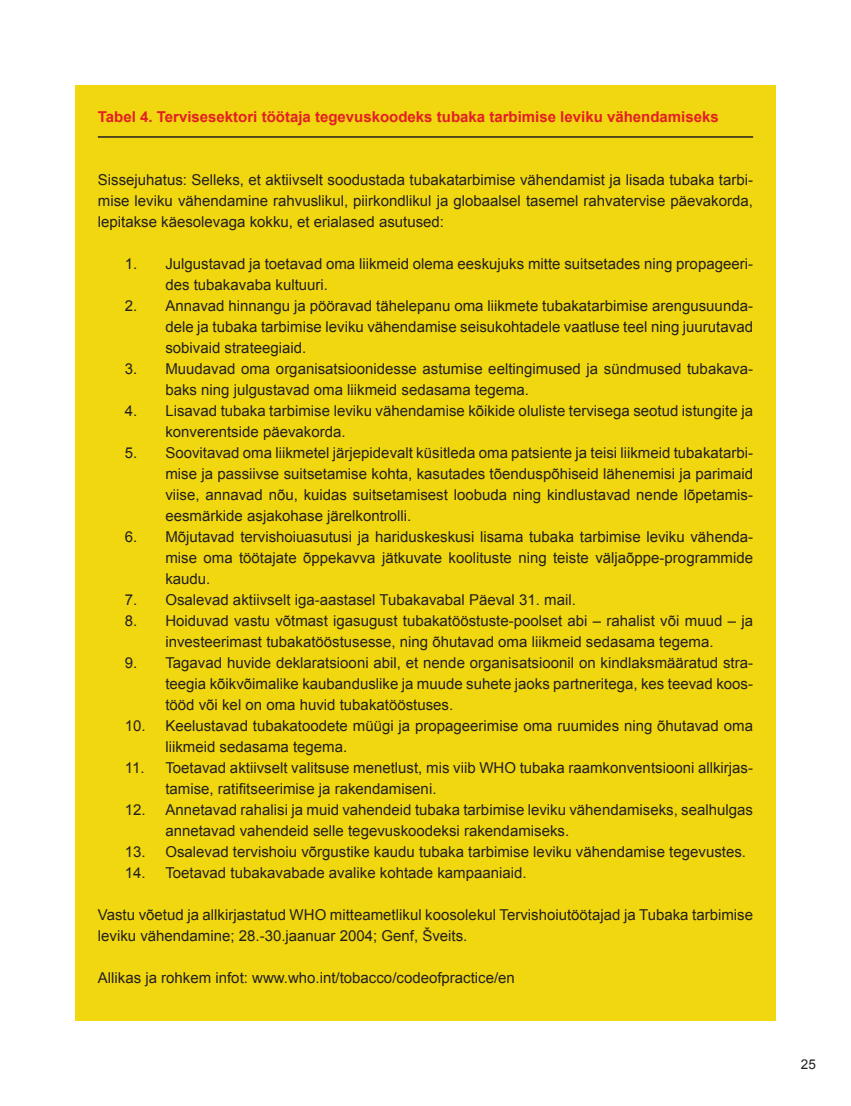
<style>
.page{position:relative;width:851px;height:1106px;background:#fff}
.page>*{position:absolute;margin:0;border:0;box-sizing:border-box;transform-origin:0 0}
.t1{font:15px/21px "Arial";color:#231f20}
.t2{font:700 15px "Arial";color:#e41f25}
.t3{font:13.5px "Arial";color:#231f20}
</style>
<div class="page">
<div style="left:75px;top:85px;width:700px;height:935px;background:#f0d70f"></div>
<hr style="left:98px;top:136px;width:655px;height:2px;background:#231f20">
<p class="t2" style="left:98px;top:108px;width:622px">Tabel 4. Tervisesektori töötaja tegevuskoodeks tubaka tarbimise leviku vähendamiseks</p>
<p class="t1" style="left:98px;top:169px;width:656px;text-align:justify">Sissejuhatus: Selleks, et aktiivselt soodustada tubakatarbimise vähendamist ja lisada tubaka tarbi&shy;mise leviku vähendamine rahvuslikul, piirkondlikul ja globaalsel tasemel rahvatervise päevakorda, lepitakse käesolevaga kokku, et erialased asutused:</p>
<p class="t1" style="left:165px;top:253px;width:589px;text-indent:-40px">1. Julgustavad ja toetavad oma liikmeid olema eeskujuks mitte suitsetades ning propageeri&shy;des tubakavaba kultuuri.</p>
<p class="t1" style="left:165px;top:295px;width:589px;text-align:justify;text-indent:-40px">2. Annavad hinnangu ja pööravad tähelepanu oma liikmete tubakatarbimise arengusuunda&shy;dele ja tubaka tarbimise leviku vähendamise seisukohtadele vaatluse teel ning juurutavad sobivaid strateegiaid.</p>
<p class="t1" style="left:165px;top:358px;width:589px;text-indent:-40px">3. Muudavad oma organisatsioonidesse astumise eeltingimused ja sündmused tubakava&shy;baks ning julgustavad oma liikmeid sedasama tegema.</p>
<p class="t1" style="left:165px;top:400px;width:589px;text-indent:-40px">4. Lisavad tubaka tarbimise leviku vähendamise kõikide oluliste tervisega seotud istungite ja konverentside päevakorda.</p>
<p class="t1" style="left:165px;top:442px;width:589px;text-align:justify;text-indent:-40px">5. Soovitavad oma liikmetel järjepidevalt küsitleda oma patsiente ja teisi liikmeid tubakatarbi&shy;mise ja passiivse suitsetamise kohta, kasutades tõenduspõhiseid lähenemisi ja parimaid viise, annavad nõu, kuidas suitsetamisest loobuda ning kindlustavad nende lõpetamis&shy;eesmärkide asjakohase järelkontrolli.</p>
<p class="t1" style="left:165px;top:526px;width:589px;text-align:justify;text-indent:-40px">6. Mõjutavad tervishoiuasutusi ja hariduskeskusi lisama tubaka tarbimise leviku vähenda&shy;mise oma töötajate õppekavva jätkuvate koolituste ning teiste väljaõppe-programmide kaudu.</p>
<p class="t1" style="left:125px;top:589px;width:452px">7. Osalevad aktiivselt iga-aastasel Tubakavabal Päeval 31. mail.</p>
<p class="t1" style="left:125px;top:610px;width:629px;text-align:center">8. Hoiduvad vastu võtmast igasugust tubakatööstuste-poolset abi – rahalist või muud – ja investeerimast tubakatööstusesse, ning õhutavad oma liikmeid sedasama tegema.</p>
<p class="t1" style="left:165px;top:652px;width:589px;text-align:justify;text-indent:-40px">9. Tagavad huvide deklaratsiooni abil, et nende organisatsioonil on kindlaksmääratud stra&shy;teegia kõikvõimalike kaubanduslike ja muude suhete jaoks partneritega, kes teevad koos&shy;tööd või kel on oma huvid tubakatööstuses.</p>
<p class="t1" style="left:165px;top:715px;width:589px;text-indent:-40px">10. Keelustavad tubakatoodete müügi ja propageerimise oma ruumides ning õhutavad oma liikmeid sedasama tegema.</p>
<p class="t1" style="left:165px;top:757px;width:589px;text-indent:-40px">11. Toetavad aktiivselt valitsuse menetlust, mis viib WHO tubaka raamkonventsiooni allkirjas&shy;tamise, ratifitseerimise ja rakendamiseni.</p>
<p class="t1" style="left:165px;top:799px;width:589px;text-indent:-40px">12. Annetavad rahalisi ja muid vahendeid tubaka tarbimise leviku vähendamiseks, sealhulgas annetavad vahendeid selle tegevuskoodeksi rakendamiseks.</p>
<p class="t1" style="left:125px;top:841px;width:622px">13. Osalevad tervishoiu võrgustike kaudu tubaka tarbimise leviku vähendamise tegevustes.</p>
<p class="t1" style="left:125px;top:862px;width:403px">14. Toetavad tubakavabade avalike kohtade kampaaniaid.</p>
<p class="t1" style="left:98px;top:904px;width:656px">Vastu võetud ja allkirjastatud WHO mitteametlikul koosolekul Tervishoiutöötajad ja Tubaka tarbimise leviku vähendamine; 28.-30.jaanuar 2004; Genf, Šveits.</p>
<p class="t1" style="left:98px;top:967px;width:418px">Allikas ja rohkem infot: www.who.int/tobacco/codeofpractice/en</p>
<p class="t3" style="left:800px;top:1056px;width:17px">25</p>
</div>
